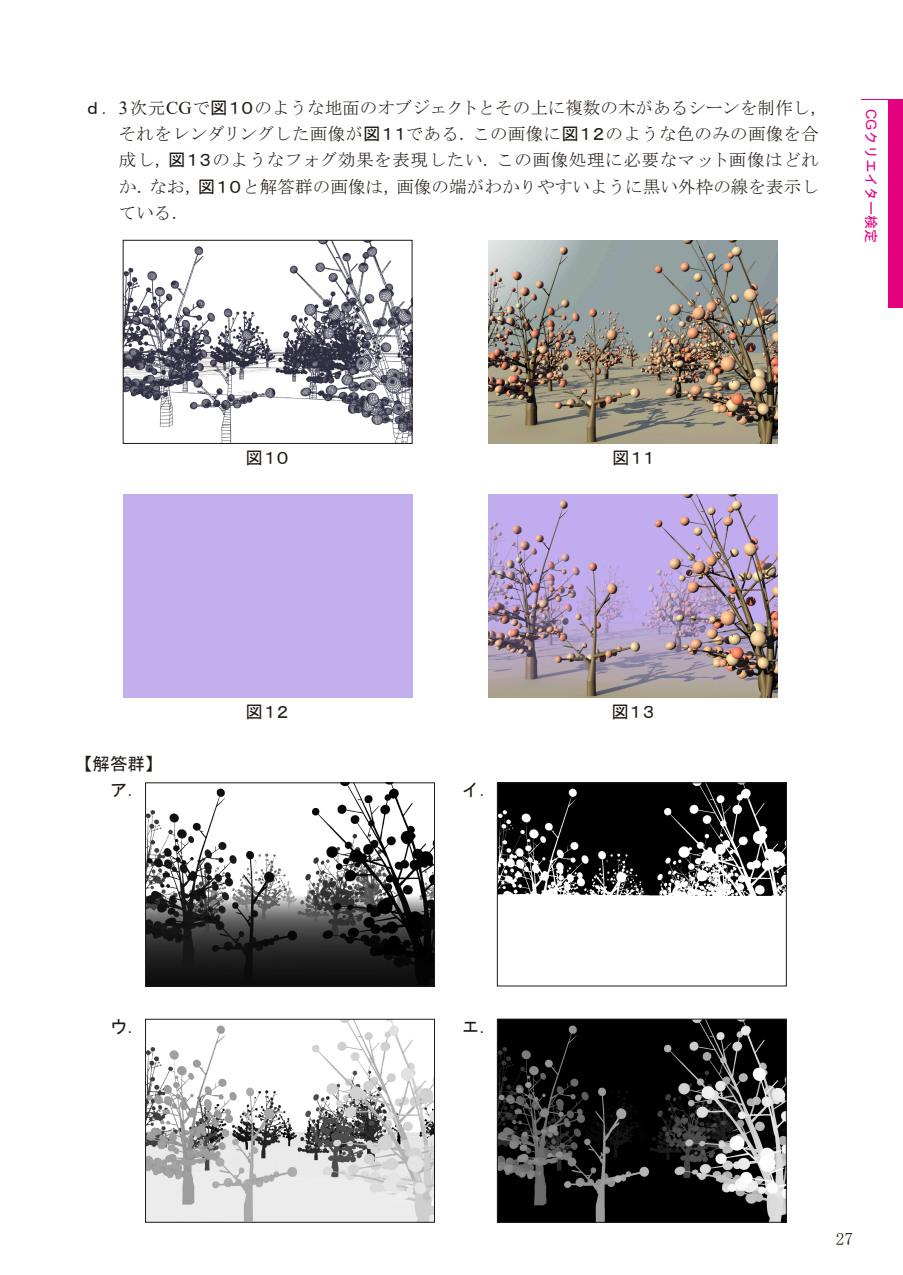
<style>
.page{position:relative;width:903px;height:1275px;background:#fff}
.page>*{position:absolute;margin:0;border:0;box-sizing:border-box;transform-origin:0 0}
.t1{font:17.5px/26.2px "MS Mincho";letter-spacing:.005em;color:#211814}
.t2{font:17.5px/26.2px "MS Gothic";letter-spacing:-.13em;color:#211814}
.t3{font:14px "MS Gothic";color:#e3007e}
.s1{font-family:"MS Gothic"}
.s2{font-family:"Times New Roman";font-size:18.38px}
.s3{font-family:"Arial";font-size:14.35px}
</style>
<div class="page">
<div style="left:888px;top:99px;width:15px;height:209px;background:#e3007e"></div>
<hr style="left:861px;top:99px;width:42px;height:1px;background:#e3007e">
<img style="left:125px;top:242px;width:285px;height:200px">
<div style="left:123px;top:240px;width:289px;height:204px;border:1px solid #211814"></div>
<img style="left:489px;top:241px;width:289px;height:203px">
<img style="left:489px;top:494px;width:289px;height:204px">
<img style="left:147px;top:784px;width:286px;height:200px">
<div style="left:145px;top:782px;width:290px;height:204px;border:1px solid #211814"></div>
<img style="left:499px;top:784px;width:286px;height:112px">
<div style="left:497px;top:782px;width:290px;height:204px;border:1px solid #211814"></div>
<img style="left:147px;top:1021px;width:286px;height:200px">
<div style="left:145px;top:1019px;width:290px;height:204px;border:1px solid #211814"></div>
<img style="left:499px;top:1021px;width:286px;height:200px">
<div style="left:497px;top:1019px;width:290px;height:204px;border:1px solid #211814"></div>
<p class="t1" style="left:119px;top:94px;width:710px;text-indent:-35px"><span class="s1">ｄ．</span><span class="s2">3</span>次元<span class="s2">CG</span>で<span class="s1">図１０</span>のような地面のオブジェクトとその上に複数の木があるシーンを制作し，それをレンダリングした画像が<span class="s1">図１１</span>である．この画像に<span class="s1">図１２</span>のような色のみの画像を合成し，<span class="s1">図１３</span>のようなフォグ効果を表現したい．この画像処理に必要なマット画像はどれか．なお，<span class="s1">図１０</span>と解答群の画像は，画像の端がわかりやすいように黒い外枠の線を表示している．</p>
<p class="t3" style="left:878px;top:109px;width:136px;rotate:90deg"><span class="s3">CG</span>クリエイター検定</p>
<p class="t2" style="left:245px;top:444px;width:47px">図１０</p>
<p class="t2" style="left:612px;top:444px;width:47px">図１１</p>
<p class="t2" style="left:110px;top:751px;width:54px;text-indent:-35px">【解答群】ア．</p>
<p class="t2" style="left:246px;top:698px;width:47px">図１２</p>
<p class="t2" style="left:611px;top:698px;width:47px">図１３</p>
<p class="t2" style="left:462px;top:777px;width:36px">イ．</p>
<p class="t2" style="left:110px;top:1013px;width:37px">ウ．</p>
<p class="t2" style="left:462px;top:1013px;width:36px">エ．</p>
<p class="t1" style="left:836px;top:1226px;width:19px">27</p>
</div>
